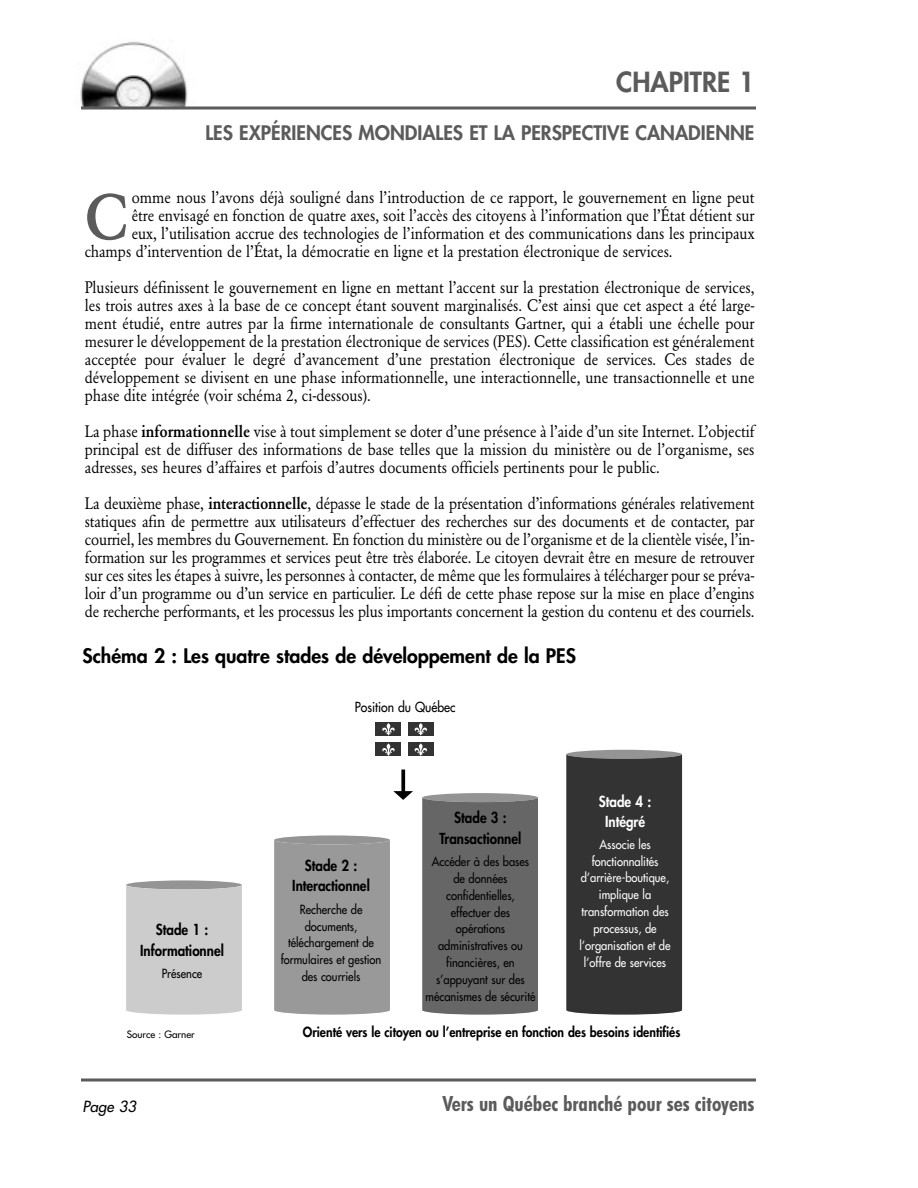
<style>
.page{position:relative;width:918px;height:1188px;background:#fff}
.page>*{position:absolute;margin:0;border:0;box-sizing:border-box;transform-origin:0 0}
.t1{font:500 63.6px "Garamond BE";color:#5b5b5b;scale:.9 1}
.t2{font:800 27px "Futura";color:#5b5b5b}
.t3{font:700 condensed 21px "Futura BT";color:#5b5b5b}
.t4{font:800 19.5px "Futura";color:#5b5b5b}
.t5{font:800 19.5px "Futura";color:#000}
.t6{font:16.5px/18px "Garamond BE";color:#000;text-align:justify;scale:.9 1}
.t7{font:italic 15px "Futura";color:#000}
.t8{font:800 14.85px/20.2px "Futura";color:#000;text-align:center;scale:.9 1}
.t9{font:800 14.85px/20.2px "Futura";color:#fff;text-align:center;scale:.9 1}
.t10{font:800 13.65px "Futura";color:#000;scale:.9 1}
.t11{font:13.65px "Futura";color:#000;scale:.9 1}
.t12{font:12.3px/16.8px "Futura";color:#000;text-align:center;scale:.9 1}
.t13{font:12.3px/16.8px "Futura";color:#fff;text-align:center;scale:.9 1}
.t14{font:9.9px "Futura";color:#000}
.s1{font-weight:500}
</style>
<div class="page">
<img style="left:80px;top:41px;width:107px;height:65px">
<svg style="left:81px;top:106px;width:675px;height:4px;background:#818181"></svg>
<svg style="left:81px;top:1078px;width:675px;height:4px;background:#838383"></svg>
<div style="left:274px;top:835px;width:116px;height:9px;background:#949494;border-radius:50%"></div>
<div style="left:274px;top:840px;width:116px;height:175px;background:#999"></div>
<div style="left:126px;top:880px;width:116px;height:9px;background:#949494;border-radius:50%"></div>
<div style="left:126px;top:885px;width:116px;height:130px;background:#ccc"></div>
<div style="left:422px;top:793px;width:116px;height:9px;background:#949494;border-radius:50%"></div>
<div style="left:422px;top:798px;width:116px;height:217px;background:#666"></div>
<div style="left:566px;top:750px;width:116px;height:9px;background:#949494;border-radius:50%"></div>
<div style="left:566px;top:754px;width:116px;height:261px;background:#333"></div>
<div style="left:376px;top:722px;width:25px;height:14px;background:#333"></div>
<svg style="left:382px;top:723px;width:13px;height:12px"></svg>
<div style="left:408px;top:722px;width:25px;height:14px;background:#333"></div>
<svg style="left:414px;top:723px;width:13px;height:12px"></svg>
<div style="left:376px;top:743px;width:25px;height:13px;background:#333"></div>
<svg style="left:382px;top:743px;width:13px;height:13px"></svg>
<div style="left:408px;top:743px;width:25px;height:13px;background:#333"></div>
<svg style="left:414px;top:743px;width:13px;height:13px"></svg>
<hr style="left:402px;top:770px;width:3px;height:28px;background:#000">
<svg style="left:393px;top:791px;width:20px;height:9px"></svg>
<h2 class="t2" style="left:616px;top:70px;width:140px">CHAPITRE 1</h2>
<p class="t4" style="left:205px;top:124px;width:551px">LES EXPÉRIENCES MONDIALES ET LA PERSPECTIVE CANADIENNE</p>
<h1 class="t1" style="left:85px;top:191px;width:51px">C</h1>
<p class="t6" style="left:132px;top:190px;width:693px">omme nous l’avons déjà souligné dans l’introduction de ce rapport, le gouvernement en ligne peut</p>
<p class="t6" style="left:132px;top:208px;width:693px">être envisagé en fonction de quatre axes, soit l’accès des citoyens à l’information que l’État détient sur</p>
<p class="t6" style="left:132px;top:226px;width:693px">eux, l’utilisation accrue des technologies de l’information et des communications dans les principaux</p>
<p class="t6" style="left:85px;top:244px;width:655px">champs d’intervention de l’État, la démocratie en ligne et la prestation électronique de services.</p>
<p class="t6" style="left:85px;top:280px;width:746px">Plusieurs définissent le gouvernement en ligne en mettant l’accent sur la prestation électronique de services, les trois autres axes à la base de ce concept étant souvent marginalisés. C’est ainsi que cet aspect a été large&shy;ment étudié, entre autres par la firme internationale de consultants Gartner, qui a établi une échelle pour mesurer le développement de la prestation électronique de services (PES). Cette classification est généralement acceptée pour évaluer le degré d’avancement d’une prestation électronique de services. Ces stades de développement se divisent en une phase informationnelle, une interactionnelle, une transactionnelle et une phase dite intégrée (voir schéma 2, ci-dessous).</p>
<p class="t6" style="left:85px;top:424px;width:746px">La phase <span class="s1">informationnelle</span> vise à tout simplement se doter d’une présence à l’aide d’un site Internet. L’objectif principal est de diffuser des informations de base telles que la mission du ministère ou de l’organisme, ses adresses, ses heures d’affaires et parfois d’autres documents officiels pertinents pour le public.</p>
<p class="t6" style="left:85px;top:496px;width:746px">La deuxième phase, <span class="s1">interactionnelle</span>, dépasse le stade de la présentation d’informations générales relativement statiques afin de permettre aux utilisateurs d’effectuer des recherches sur des documents et de contacter, par courriel, les membres du Gouvernement. En fonction du ministère ou de l’organisme et de la clientèle visée, l’in&shy;formation sur les programmes et services peut être très élaborée. Le citoyen devrait être en mesure de retrouver sur ces sites les étapes à suivre, les personnes à contacter, de même que les formulaires à télécharger pour se préva&shy;loir d’un programme ou d’un service en particulier. Le défi de cette phase repose sur la mise en place d’engins de recherche performants, et les processus les plus importants concernent la gestion du contenu et des courriels.</p>
<p class="t5" style="left:82px;top:647px;width:495px">Schéma 2 : Les quatre stades de développement de la PES</p>
<p class="t8" style="left:140px;top:921px;width:95px">Stade 1 :<br>Informationnel</p>
<p class="t12" style="left:162px;top:966px;width:47px">Présence</p>
<p class="t11" style="left:355px;top:700px;width:114px">Position du Québec</p>
<p class="t8" style="left:292px;top:857px;width:88px">Stade 2 :<br>Interactionnel</p>
<p class="t12" style="left:281px;top:902px;width:113px">Recherche de documents, téléchargement de formulaires et gestion des courriels</p>
<p class="t8" style="left:440px;top:809px;width:92px">Stade 3 :<br>Transactionnel</p>
<p class="t12" style="left:426px;top:854px;width:124px">Accéder à des bases de données confidentielles, effectuer des opérations administratives ou financières, en s’appuyant sur des mécanismes de sécurité</p>
<p class="t9" style="left:599px;top:792px;width:60px">Stade 4 :<br>Intégré</p>
<p class="t13" style="left:580px;top:837px;width:103px">Associe les fonctionnalités d’arrière-boutique, implique la transformation des processus, de l’organisation et de l’offre de services</p>
<p class="t14" style="left:127px;top:1029px;width:69px">Source : Garner</p>
<p class="t10" style="left:303px;top:1026px;width:421px">Orienté vers le citoyen ou l’entreprise en fonction des besoins identifiés</p>
<p class="t7" style="left:82px;top:1099px;width:55px">Page 33</p>
<p class="t3" style="left:443px;top:1095px;width:313px">Vers un Québec branché pour ses citoyens</p>
</div>
